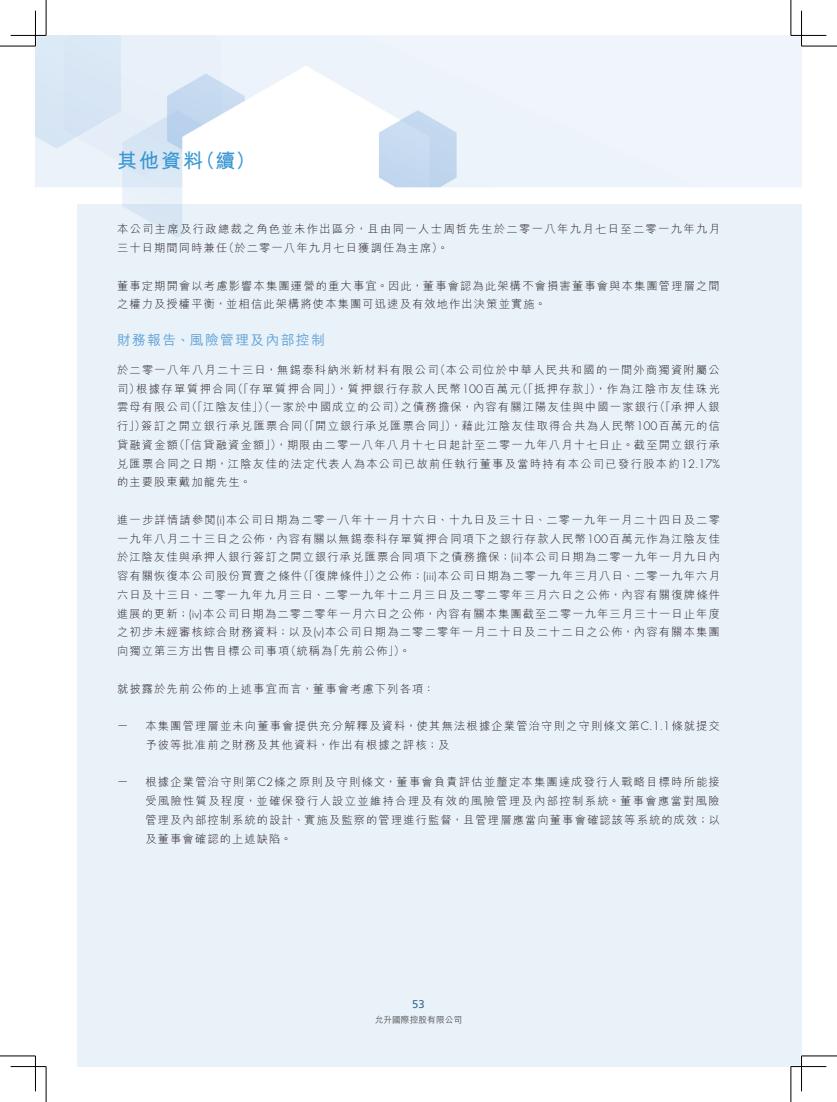
<style>
.page{position:relative;width:837px;height:1102px;background:#fff}
.page>*{position:absolute;margin:0;border:0;box-sizing:border-box;transform-origin:0 0}
.t1{font:700 20px "M Hei HK";color:#3a97d2}
.t2{font:500 13.75px "M Hei HK";letter-spacing:.1em;color:#60a2d8}
.t3{font:300 11.25px/18.8px "M Hei HK";letter-spacing:.105em;color:#231f20}
.t4{font:300 11.25px/18.8px "M Hei HK";letter-spacing:.125em;color:#231f20}
.t5{font:300 11.25px "M Hei HK";letter-spacing:.13em;color:#231f20}
.t6{font:11.25px "Frutiger LT Std";color:#386c92}
.t7{font:300 11.25px "Futura Std";color:#231f20}
.t8{font:500 8.75px "M Hei HK";color:#57585a}
.s1{font-family:"Futura Std"}
</style>
<div class="page">
<hr style="left:0;top:46px;width:35px;height:1px;background:#000">
<hr style="left:801px;top:46px;width:35px;height:1px;background:#000">
<hr style="left:0;top:1056px;width:35px;height:1px;background:#000">
<hr style="left:801px;top:1056px;width:35px;height:1px;background:#000">
<hr style="left:46px;top:0;width:1px;height:35px;background:#000">
<hr style="left:46px;top:1067px;width:1px;height:35px;background:#000">
<hr style="left:790px;top:0;width:1px;height:35px;background:#000">
<hr style="left:790px;top:1067px;width:1px;height:35px;background:#000">
<hr style="left:11px;top:35px;width:35px;height:1px;background:#000">
<hr style="left:790px;top:35px;width:36px;height:1px;background:#000">
<hr style="left:11px;top:1066px;width:35px;height:1px;background:#000">
<hr style="left:790px;top:1066px;width:36px;height:1px;background:#000">
<hr style="left:35px;top:11px;width:1px;height:35px;background:#000">
<hr style="left:35px;top:1056px;width:1px;height:35px;background:#000">
<hr style="left:801px;top:11px;width:1px;height:35px;background:#000">
<hr style="left:801px;top:1056px;width:1px;height:35px;background:#000">
<h1 class="t1" style="left:117px;top:146px;width:88px">其他資料</h1>
<h1 class="t1" style="left:195px;top:146px;width:61px">（續(</h1>
<p class="t4" style="left:223px;top:220px;width:498px;text-indent:-106px">本公司主席及行政總裁之角色並未作出區分，且由同一人士周哲先生於二零一八年九月七日至二零一九年九月（於二零一八年九月七日獲調任為主席。(</p>
<p class="t3" style="left:117px;top:238px;width:112px">三十日期間同時兼任</p>
<p class="t3" style="left:117px;top:276px;width:604px">董事定期開會以考慮影響本集團運營的重大事宜。因此，董事會認為此架構不會損害董事會與本集團管理層之間之權力及授權平衡，並相信此架構將使本集團可迅速及有效地作出決策並實施。</p>
<p class="t2" style="left:117px;top:330px;width:209px">財務報告、風險管理及內部控制</p>
<p class="t3" style="left:434px;top:360px;width:287px">（本公司位於中華人民共和國的一間外商獨資附屬公</p>
<p class="t3" style="left:117px;top:360px;width:323px">於二零一八年八月二十三日，無錫泰科納米新材料有限公司</p>
<p class="t3" style="left:117px;top:379px;width:24px">司）</p>
<p class="t3" style="left:232px;top:379px;width:111px">（「存單質押合同」）</p>
<p class="t3" style="left:516px;top:379px;width:85px">（「抵押存款」）</p>
<p class="t5" style="left:336px;top:383px;width:186px">，質押銀行存款人民幣<span class="s1">100</span>百萬元</p>
<p class="t5" style="left:136px;top:383px;width:102px">根據存單質押合同</p>
<p class="t5" style="left:595px;top:383px;width:126px">，作為江陰市友佳珠光</p>
<p class="t3" style="left:186px;top:398px;width:220px">（「江陰友佳」）（一家於中國成立的公司）</p>
<p class="t3" style="left:654px;top:398px;width:67px">（「承押人銀</p>
<p class="t3" style="left:400px;top:398px;width:259px">之債務擔保，內容有關江陽友佳與中國一家銀行</p>
<p class="t3" style="left:117px;top:398px;width:75px">雲母有限公司</p>
<p class="t3" style="left:117px;top:416px;width:30px">行」）</p>
<p class="t3" style="left:298px;top:416px;width:159px">（「開立銀行承兌匯票合同」）</p>
<p class="t3" style="left:450px;top:416px;width:271px">，藉此江陰友佳取得合共為人民幣<span class="s1">100</span>百萬元的信</p>
<p class="t3" style="left:141px;top:416px;width:163px">簽訂之開立銀行承兌匯票合同</p>
<p class="t3" style="left:117px;top:435px;width:604px">貸融資金額<br>兌匯票合同之日期，江陰友佳的法定代表人為本公司已故前任執行董事及當時持有本公司已發行股本約<span class="s1">12.17%</span>的主要股東戴加龍先生。</p>
<p class="t3" style="left:117px;top:510px;width:604px;text-align:right">進一步詳情請參閱 <span class="s1">)i(</span> 本公司日期為二零一八年十一月十六日、十九日及三十日、二零一九年一月二十四日及二零一九年八月二十三日之公佈，內容有關以無錫泰科存單質押合同項下之銀行存款人民幣<span class="s1">100</span>百萬元作為江陰友佳於江陰友佳與承押人銀行簽訂之開立銀行承兌匯票合同項下之債務擔保；<span class="s1">( )i i</span> 本公司日期為二零一九年一月九日內之公佈；<span class="s1">(iii)</span>本公司日期為二零一九年三月八日、二零一九年六月</p>
<p class="t3" style="left:174px;top:435px;width:109px">（「信貸融資金額」）</p>
<p class="t3" style="left:276px;top:435px;width:445px">，期限由二零一八年八月十七日起計至二零一九年八月十七日止。截至開立銀行承</p>
<p class="t3" style="left:298px;top:567px;width:84px">（「復牌條件」）</p>
<p class="t3" style="left:117px;top:567px;width:186px">容有關恢復本公司股份買賣之條件</p>
<p class="t3" style="left:117px;top:585px;width:604px">六日及十三日、二零一九年九月三日、二零一九年十二月三日及二零二零年三月六日之公佈，內容有關復牌條件</p>
<p class="t3" style="left:117px;top:604px;width:604px">進展的更新；<span class="s1">(iv)</span>本公司日期為二零二零年一月六日之公佈，內容有關本集團截至二零一九年三月三十一日止年度</p>
<p class="t3" style="left:117px;top:623px;width:604px">之初步未經審核綜合財務資料；以及 <span class="s1">)v(</span> 本公司日期為二零二零年一月二十日及二十二日之公佈，內容有關本集團</p>
<p class="t3" style="left:328px;top:642px;width:84px">「先前公佈 。(「</p>
<p class="t3" style="left:285px;top:642px;width:49px">（統稱為</p>
<p class="t3" style="left:117px;top:642px;width:174px">向獨立第三方出售目標公司事項</p>
<p class="t3" style="left:117px;top:679px;width:319px">就披露於先前公佈的上述事宜而言，董事會考慮下列各項：</p>
<p class="t3" style="left:145px;top:717px;width:576px">本集團管理層並未向董事會提供充分解釋及資料，使其無法根據企業管治守則之守則條文第<span class="s1">C.1.1</span>條就提交</p>
<p class="t7" style="left:117px;top:718px;width:13px">—</p>
<p class="t7" style="left:117px;top:774px;width:13px">—</p>
<p class="t3" style="left:145px;top:735px;width:305px">予彼等批准前之財務及其他資料，作出有根據之評核；及</p>
<p class="t3" style="left:145px;top:773px;width:576px">根據企業管治守則第<span class="s1">C2</span>條之原則及守則條文，董事會負責評估並釐定本集團達成發行人戰略目標時所能接</p>
<p class="t3" style="left:145px;top:792px;width:576px;text-align:justify">受風險性質及程度，並確保發行人設立並維持合理及有效的風險管理及內部控制系統。董事會應當對風險管理及內部控制系統的設計、實施及監察的管理進行監督，且管理層應當向董事會確認該等系統的成效；以及董事會確認的上述缺陷。</p>
<p class="t6" style="left:412px;top:997px;width:14px">53</p>
<p class="t8" style="left:374px;top:1013px;width:89px">允升國際控股有限公司</p>
</div>
